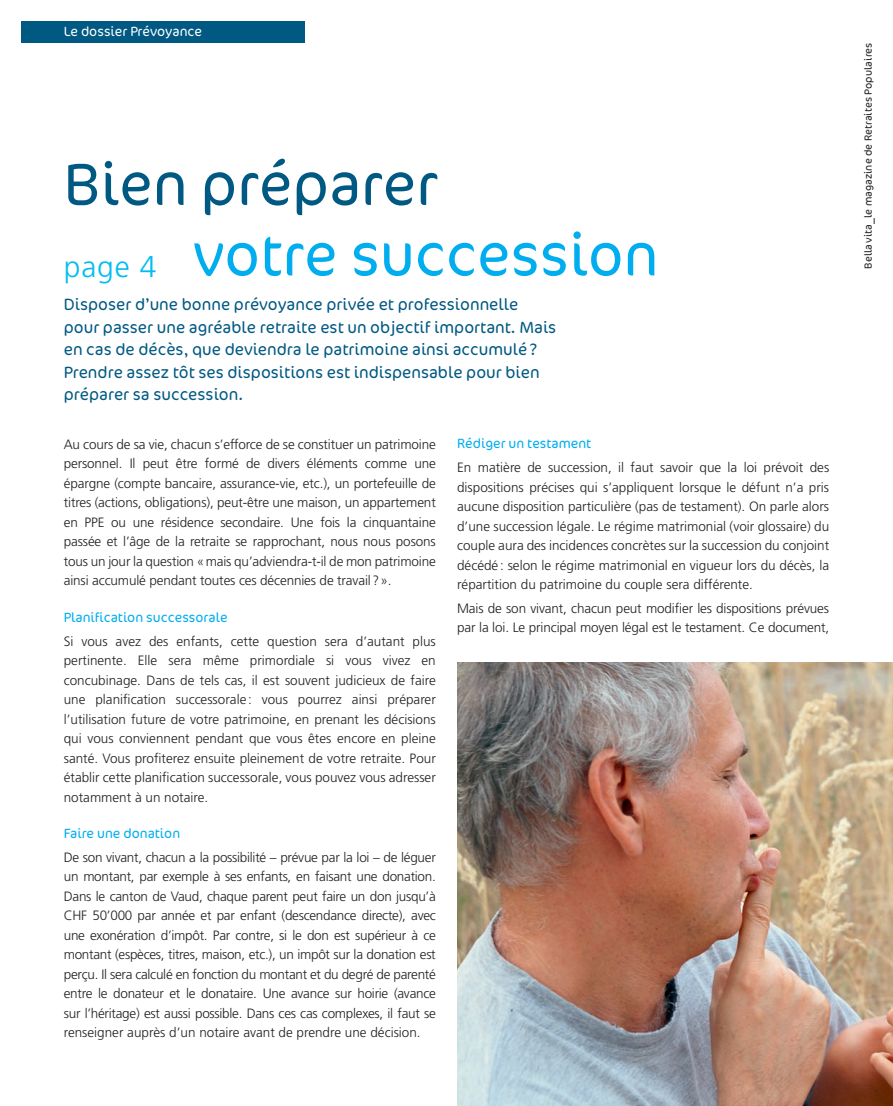
<style>
.page{position:relative;width:893px;height:1106px;background:#fff}
.page>*{position:absolute;margin:0;border:0;box-sizing:border-box;transform-origin:0 0}
.t1{font:300 60px "Cocon";color:#00aeef}
.t2{font:300 60px "Cocon";color:#005983}
.t3{font:300 30px "Frutiger";color:#01bdf2}
.t4{font:300 16.5px/22.5px "Cocon";color:#005983}
.t5{font:300 13.5px/19.5px "Frutiger";letter-spacing:-.01em;color:#231f20;text-align:justify}
.t6{font:300 13.5px "Cocon";color:#00aeef}
.t7{font:300 13.5px "Cocon";color:#fff}
.t8{font:300 10.5px "Cocon";letter-spacing:.005em;color:#231f20}
</style>
<div class="page">
<img style="left:457px;top:662px;width:436px;height:444px">
<div style="left:21px;top:21px;width:284px;height:22px;background:#005983"></div>
<p class="t7" style="left:64px;top:24px;width:140px">Le dossier Prévoyance</p>
<h1 class="t2" style="left:64px;top:150px;width:376px">Bien préparer</h1>
<h1 class="t1" style="left:193px;top:220px;width:467px">votre succession</h1>
<h2 class="t3" style="left:64px;top:249px;width:94px">page 4</h2>
<p class="t4" style="left:64px;top:294px;width:494px">Disposer d’une bonne prévoyance privée et professionnelle pour passer une agréable retraite est un objectif important. Mais en cas de décès, que deviendra le patrimoine ainsi accumulé?<br>Prendre assez tôt ses dispositions est indispensable pour bien préparer sa succession.</p>
<p class="t6" style="left:457px;top:436px;width:136px">Rédiger un testament</p>
<p class="t5" style="left:457px;top:458px;width:374px">En matière de succession, il faut savoir que la loi prévoit des dispositions précises qui s’appliquent lorsque le défunt n’a pris aucune disposition particulière (pas de testament). On parle alors d’une succession légale. Le régime matrimonial (voir glossaire) du couple aura des incidences concrètes sur la succession du conjoint décédé: selon le régime matrimonial en vigueur lors du décès, la répartition du patrimoine du couple sera différente.</p>
<p class="t5" style="left:457px;top:598px;width:374px">Mais de son vivant, chacun peut modifier les dispositions prévues par la loi. Le principal moyen légal est le testament. Ce document,</p>
<p class="t5" style="left:64px;top:434px;width:374px">Au cours de sa vie, chacun s’efforce de se constituer un patrimoine personnel. Il peut être formé de divers éléments comme une épargne (compte bancaire, assurance-vie, etc.), un portefeuille de titres (actions, obligations), peut-être une maison, un appartement en PPE ou une résidence secondaire. Une fois la cinquantaine passée et l’âge de la retraite se rapprochant, nous nous posons tous un jour la question «mais qu’adviendra-t-il de mon patrimoine ainsi accumulé pendant toutes ces décennies de travail?».</p>
<p class="t6" style="left:64px;top:609px;width:165px">Planification successorale</p>
<p class="t5" style="left:64px;top:631px;width:374px">Si vous avez des enfants, cette question sera d’autant plus pertinente. Elle sera même primordiale si vous vivez en concubinage. Dans de tels cas, il est souvent judicieux de faire une planification successorale : vous pourrez ainsi préparer l’utilisation future de votre patrimoine, en prenant les décisions qui vous conviennent pendant que vous êtes encore en pleine santé. Vous profiterez ensuite pleinement de votre retraite. Pour établir cette planification successorale, vous pouvez vous adresser notamment à un notaire.</p>
<p class="t6" style="left:64px;top:825px;width:118px">Faire une donation</p>
<p class="t5" style="left:64px;top:847px;width:374px">De son vivant, chacun a la possibilité – prévue par la loi – de léguer un montant, par exemple à ses enfants, en faisant une donation.<br>Dans le canton de Vaud, chaque parent peut faire un don jusqu’à CHF 50’000 par année et par enfant (descendance directe), avec une exonération d’impôt. Par contre, si le don est supérieur à ce montant (espèces, titres, maison, etc.), un impôt sur la donation est perçu. Il sera calculé en fonction du montant et du degré de parenté entre le donateur et le donataire. Une avance sur hoirie (avance sur l’héritage) est aussi possible. Dans ces cas complexes, il faut se renseigner auprès d’un notaire avant de prendre une décision.</p>
<p class="t8" style="left:862px;top:269px;width:228px;rotate:-90deg">Bella vita_le magazine de Retraites Populaires</p>
</div>
